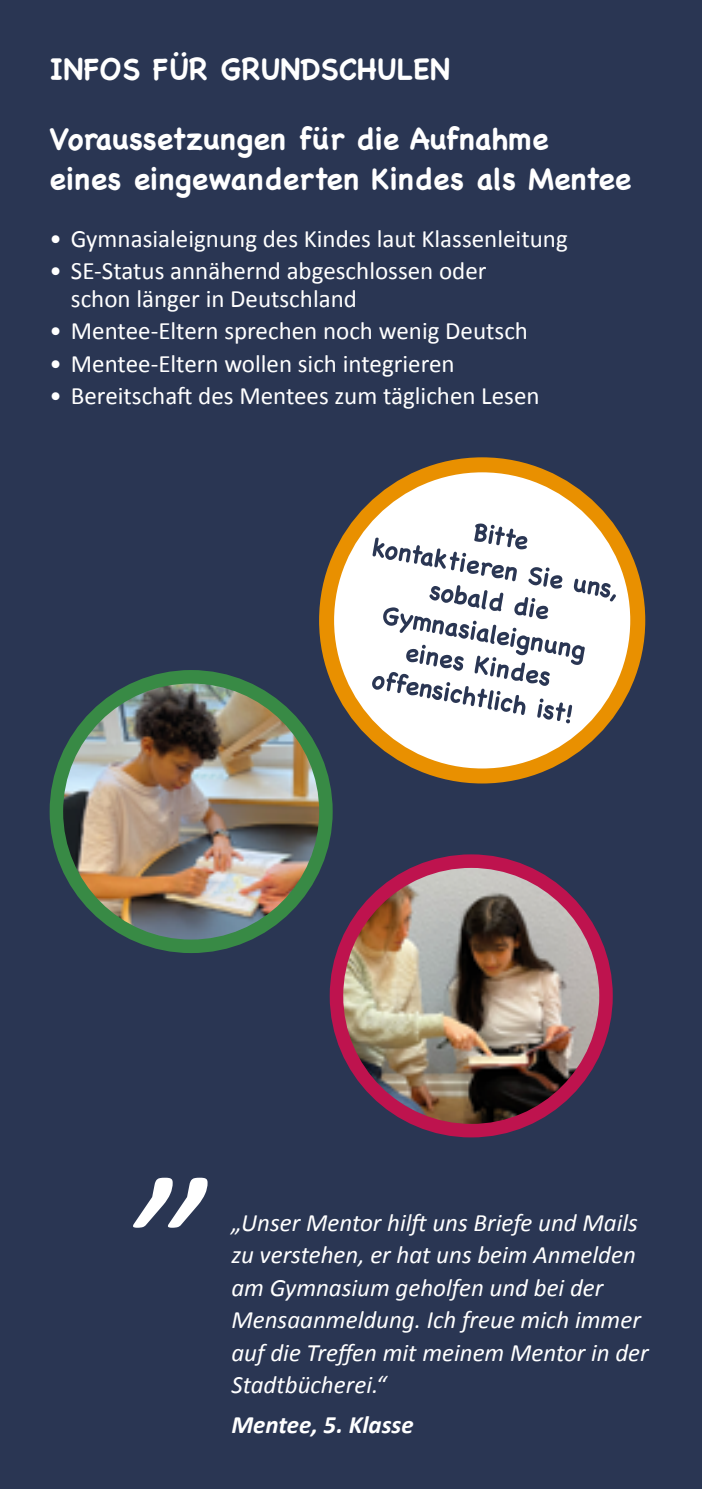
<style>
.page{position:relative;width:702px;height:1489px;background:#fff}
.page>*{position:absolute;margin:0;border:0;box-sizing:border-box;transform-origin:0 0}
.t1{font:italic 200px "Calibri";color:#fff}
.t2{font:700 30px/40px "Chalkboard";color:#fff}
.t3{font:25px/27.5px "Calibri";color:#fff}
.t4{font:italic 25px/32.5px "Calibri";color:#fff}
.t5{font:italic 700 25px "Calibri";color:#fff}
</style>
<div class="page">
<div style="left:0;top:0;width:702px;height:1488px;background:#2a3653"></div>
<svg style="left:326px;top:465px;width:311px;height:311px;background:#fbebd2"></svg>
<div style="left:319px;top:457px;width:326px;height:326px;border:15px solid #e99000;border-radius:50%"></div>
<svg style="left:372px;top:523px;width:244px;height:200px;background:#dddee0"></svg>
<img style="left:340px;top:864px;width:266px;height:266px">
<div style="left:330px;top:854px;width:282px;height:283px;border:14px solid #be134e;border-radius:50%"></div>
<img style="left:56px;top:676px;width:270px;height:270px;border-radius:135px">
<div style="left:50px;top:670px;width:282px;height:283px;border:14px solid #388a45;border-radius:50%"></div>
<p class="t2" style="left:50px;top:49px;width:402px">INFOS FÜR GRUNDSCHULEN</p>
<p class="t2" style="left:50px;top:119px;width:583px">Voraussetzungen für die Aufnahme<br>eines eingewanderten Kindes als Mentee</p>
<p class="t3" style="left:50px;top:223px;width:519px">• Gymnasialeignung des Kindes laut Klassenleitung</p>
<p class="t3" style="left:71px;top:256px;width:417px;text-indent:-21px">• SE-Status annähernd abgeschlossen oder schon länger in Deutschland</p>
<p class="t3" style="left:50px;top:316px;width:480px">• Mentee-Eltern sprechen noch wenig Deutsch</p>
<p class="t3" style="left:50px;top:348px;width:406px">• Mentee-Eltern wollen sich integrieren</p>
<p class="t3" style="left:50px;top:381px;width:491px">• Bereitschaft des Mentees zum täglichen Lesen</p>
<h1 class="t1" style="left:143px;top:1008px;width:85px">„</h1>
<p class="t4" style="left:231px;top:1204px;width:419px">„Unser Mentor hilft uns Briefe und Mails zu verstehen, er hat uns beim Anmelden am Gymnasium geholfen und bei der Mensaanmeldung. Ich freue mich immer auf die Treffen mit meinem Mentor in der Stadtbücherei.“</p>
<p class="t5" style="left:231px;top:1409px;width:184px">Mentee, 5. Klasse</p>
</div>
